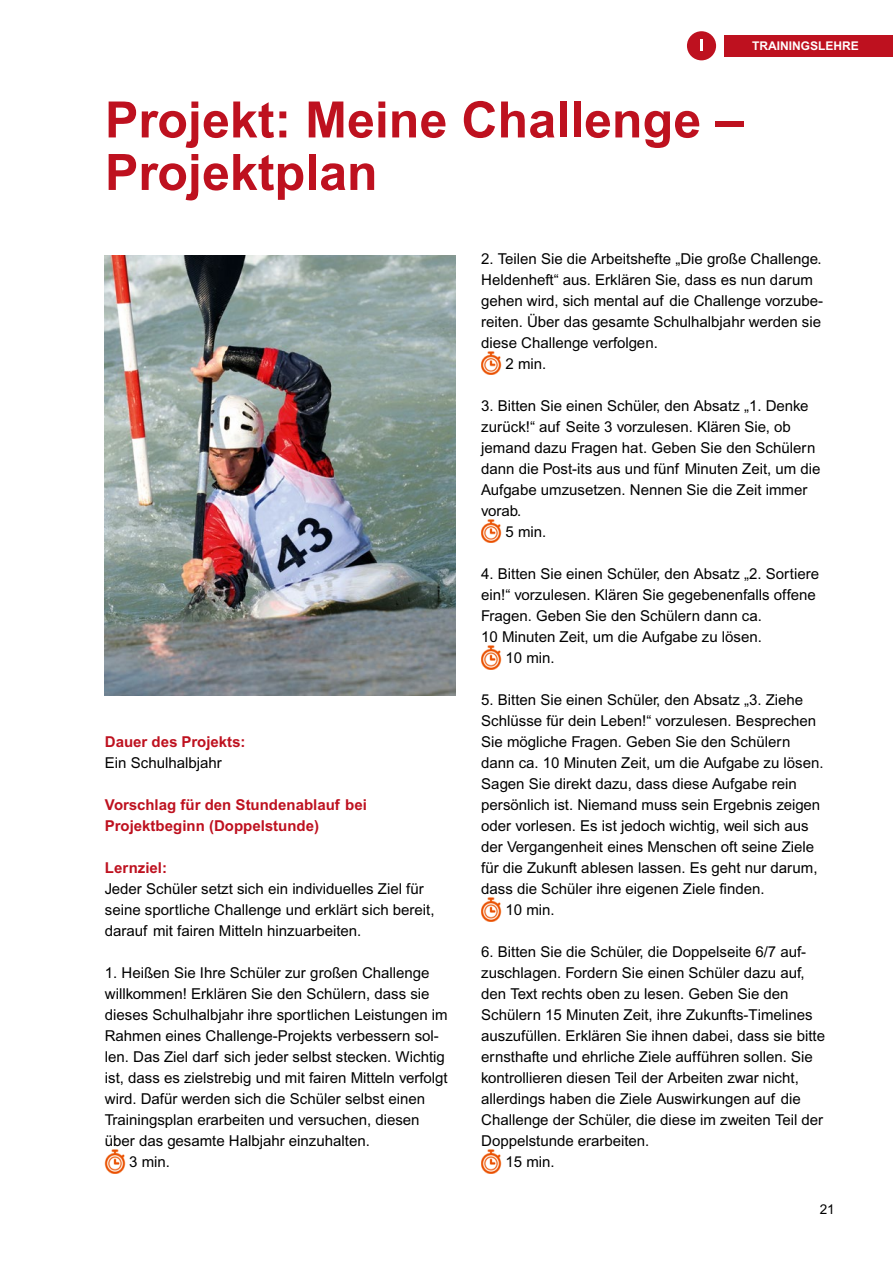
<style>
.page{position:relative;width:893px;height:1263px;background:#fff}
.page>*{position:absolute;margin:0;border:0;box-sizing:border-box;transform-origin:0 0}
.t1{font:700 50.25px/52.5px "Arial";color:#be111f}
.t2{font:15px/21px "Arial";color:#000}
.t3{font:700 15px/21px "Arial";color:#be111f}
.t4{font:13.5px "Arial";color:#000}
.t5{font:700 12px "Arial";color:#fff}
</style>
<div class="page">
<img style="left:105px;top:1150px;width:20px;height:23px">
<img style="left:105px;top:255px;width:351px;height:440px">
<img style="left:481px;top:352px;width:20px;height:23px">
<img style="left:481px;top:520px;width:20px;height:23px">
<img style="left:481px;top:646px;width:20px;height:23px">
<img style="left:481px;top:898px;width:20px;height:23px">
<img style="left:481px;top:1150px;width:20px;height:23px">
<div style="left:725px;top:35px;width:168px;height:21px;background:#be111f"></div>
<div style="left:687px;top:31px;width:29px;height:29px;background:#be111f;border-radius:50%"></div>
<svg style="left:700px;top:39px;width:3px;height:12px"></svg>
<p class="t5" style="left:752px;top:39px;width:108px">TRAININGSLEHRE</p>
<h1 class="t1" style="left:105px;top:93px;width:640px">Projekt: Meine Challenge –<br>Projektplan</h1>
<p class="t3" style="left:105px;top:731px;width:142px">Dauer des Projekts:</p>
<p class="t2" style="left:105px;top:752px;width:118px">Ein Schulhalbjahr</p>
<p class="t3" style="left:105px;top:794px;width:264px">Vorschlag für den Stundenablauf bei<br>Projektbeginn (Doppelstunde)</p>
<p class="t3" style="left:105px;top:857px;width:64px">Lernziel:</p>
<p class="t2" style="left:105px;top:878px;width:331px">Jeder Schüler setzt sich ein individuelles Ziel für seine sportliche Challenge und erklärt sich bereit, darauf mit fairen Mitteln hinzuarbeiten.</p>
<p class="t2" style="left:105px;top:962px;width:326px">1. Heißen Sie Ihre Schüler zur großen Challenge</p>
<p class="t2" style="left:105px;top:983px;width:326px">willkommen! Erklären Sie den Schülern, dass sie</p>
<p class="t2" style="left:105px;top:1004px;width:344px">dieses Schulhalbjahr ihre sportlichen Leistungen im</p>
<p class="t2" style="left:105px;top:1025px;width:335px">Rahmen eines Challenge-Projekts verbessern sol-</p>
<p class="t2" style="left:105px;top:1046px;width:341px">len. Das Ziel darf sich jeder selbst stecken. Wichtig</p>
<p class="t2" style="left:105px;top:1067px;width:344px">ist, dass es zielstrebig und mit fairen Mitteln verfolgt</p>
<p class="t2" style="left:105px;top:1088px;width:322px">wird. Dafür werden sich die Schüler selbst einen</p>
<p class="t2" style="left:105px;top:1109px;width:316px">Trainingsplan erarbeiten und versuchen, diesen</p>
<p class="t2" style="left:105px;top:1130px;width:266px">über das gesamte Halbjahr einzuhalten.</p>
<p class="t2" style="left:129px;top:1151px;width:42px">3 min.</p>
<p class="t2" style="left:481px;top:248px;width:342px">2. Teilen Sie die Arbeitshefte „Die große Challenge.</p>
<p class="t2" style="left:481px;top:269px;width:333px">Heldenheft“ aus. Erklären Sie, dass es nun darum</p>
<p class="t2" style="left:481px;top:290px;width:343px">gehen wird, sich mental auf die Challenge vorzube-</p>
<p class="t2" style="left:481px;top:311px;width:341px">reiten. Über das gesamte Schulhalbjahr werden sie</p>
<p class="t2" style="left:481px;top:332px;width:178px">diese Challenge verfolgen.</p>
<p class="t2" style="left:506px;top:353px;width:42px">2 min.</p>
<p class="t2" style="left:481px;top:395px;width:329px">3. Bitten Sie einen Schüler, den Absatz „1. Denke</p>
<p class="t2" style="left:481px;top:416px;width:311px">zurück!“ auf Seite 3 vorzulesen. Klären Sie, ob</p>
<p class="t2" style="left:481px;top:437px;width:336px">jemand dazu Fragen hat. Geben Sie den Schülern</p>
<p class="t2" style="left:481px;top:458px;width:341px">dann die Post-its aus und fünf Minuten Zeit, um die</p>
<p class="t2" style="left:481px;top:479px;width:328px">Aufgabe umzusetzen. Nennen Sie die Zeit immer</p>
<p class="t2" style="left:481px;top:500px;width:42px">vorab.</p>
<p class="t2" style="left:506px;top:521px;width:42px">5 min.</p>
<p class="t2" style="left:481px;top:563px;width:339px">4. Bitten Sie einen Schüler, den Absatz „2. Sortiere</p>
<p class="t2" style="left:481px;top:584px;width:336px">ein!“ vorzulesen. Klären Sie gegebenenfalls offene</p>
<p class="t2" style="left:481px;top:605px;width:282px">Fragen. Geben Sie den Schülern dann ca.</p>
<p class="t2" style="left:481px;top:626px;width:282px">10 Minuten Zeit, um die Aufgabe zu lösen.</p>
<p class="t2" style="left:506px;top:647px;width:51px">10 min.</p>
<p class="t2" style="left:481px;top:689px;width:323px">5. Bitten Sie einen Schüler, den Absatz „3. Ziehe</p>
<p class="t2" style="left:481px;top:710px;width:336px">Schlüsse für dein Leben!“ vorzulesen. Besprechen</p>
<p class="t2" style="left:481px;top:731px;width:311px">Sie mögliche Fragen. Geben Sie den Schülern</p>
<p class="t2" style="left:481px;top:752px;width:344px">dann ca. 10 Minuten Zeit, um die Aufgabe zu lösen.</p>
<p class="t2" style="left:481px;top:773px;width:317px">Sagen Sie direkt dazu, dass diese Aufgabe rein</p>
<p class="t2" style="left:481px;top:794px;width:341px">persönlich ist. Niemand muss sein Ergebnis zeigen</p>
<p class="t2" style="left:481px;top:815px;width:329px">oder vorlesen. Es ist jedoch wichtig, weil sich aus</p>
<p class="t2" style="left:481px;top:836px;width:335px">der Vergangenheit eines Menschen oft seine Ziele</p>
<p class="t2" style="left:481px;top:857px;width:338px">für die Zukunft ablesen lassen. Es geht nur darum,</p>
<p class="t2" style="left:481px;top:878px;width:285px">dass die Schüler ihre eigenen Ziele finden.</p>
<p class="t2" style="left:506px;top:899px;width:51px">10 min.</p>
<p class="t2" style="left:481px;top:941px;width:327px">6. Bitten Sie die Schüler, die Doppelseite 6/7 auf-</p>
<p class="t2" style="left:481px;top:962px;width:325px">zuschlagen. Fordern Sie einen Schüler dazu auf,</p>
<p class="t2" style="left:481px;top:983px;width:309px">den Text rechts oben zu lesen. Geben Sie den</p>
<p class="t2" style="left:481px;top:1004px;width:333px">Schülern 15 Minuten Zeit, ihre Zukunfts-Timelines</p>
<p class="t2" style="left:481px;top:1025px;width:345px">auszufüllen. Erklären Sie ihnen dabei, dass sie bitte</p>
<p class="t2" style="left:481px;top:1046px;width:333px">ernsthafte und ehrliche Ziele aufführen sollen. Sie</p>
<p class="t2" style="left:481px;top:1067px;width:319px">kontrollieren diesen Teil der Arbeiten zwar nicht,</p>
<p class="t2" style="left:481px;top:1088px;width:321px">allerdings haben die Ziele Auswirkungen auf die</p>
<p class="t2" style="left:481px;top:1109px;width:344px">Challenge der Schüler, die diese im zweiten Teil der</p>
<p class="t2" style="left:481px;top:1130px;width:170px">Doppelstunde erarbeiten.</p>
<p class="t2" style="left:506px;top:1151px;width:51px">15 min.</p>
<p class="t4" style="left:820px;top:1201px;width:17px">21</p>
</div>
